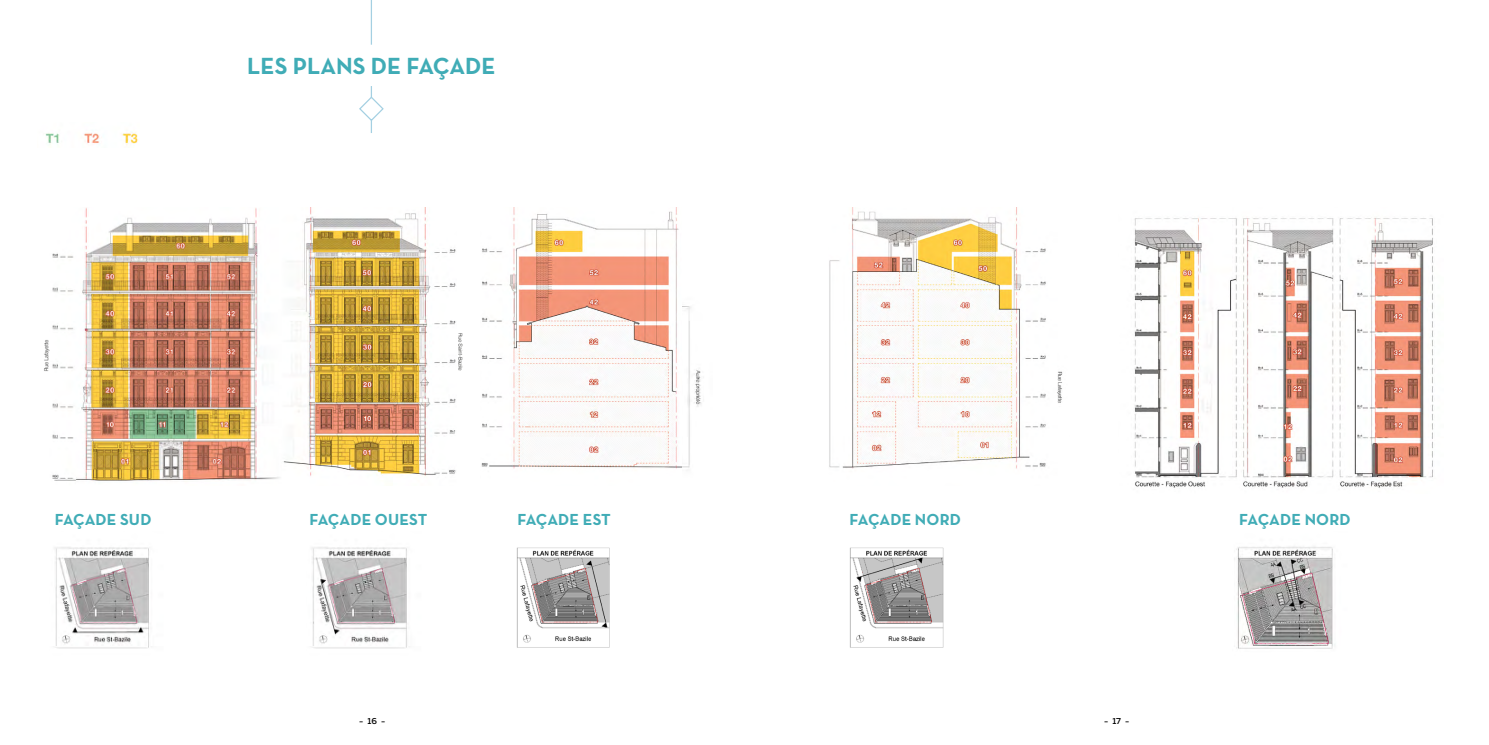
<style>
.page{position:relative;width:1489px;height:745px;background:#fff}
.page>*{position:absolute;margin:0;border:0;box-sizing:border-box;transform-origin:0 0}
.t1{font:700 23.75px "Neutra Text";color:#40acb6}
.t2{font:700 16.25px "Neutra Text";color:#40acb6}
.t3{font:500 8.75px "Muller";color:#000}
</style>
<div class="page">
<img style="left:283px;top:207px;width:173px;height:269px">
<img style="left:312px;top:547px;width:95px;height:102px">
<img style="left:44px;top:207px;width:236px;height:275px">
<img style="left:481px;top:207px;width:221px;height:262px">
<img style="left:829px;top:207px;width:234px;height:262px">
<img style="left:1134px;top:218px;width:300px;height:271px">
<hr style="left:371px;top:0;width:1px;height:45px;background:#a4d0e2">
<svg style="left:359px;top:86px;width:25px;height:47px"></svg>
<img style="left:55px;top:547px;width:94px;height:102px">
<img style="left:516px;top:547px;width:94px;height:101px">
<img style="left:850px;top:547px;width:94px;height:101px">
<img style="left:1234px;top:546px;width:101px;height:103px">
<img style="left:458px;top:333px;width:5px;height:38px">
<img style="left:45px;top:132px;width:93px;height:14px">
<h1 class="t1" style="left:247px;top:51px;width:250px">LES PLANS DE FAÇADE</h1>
<p class="t2" style="left:55px;top:509px;width:98px">FAÇADE SUD</p>
<p class="t2" style="left:517px;top:509px;width:95px">FAÇADE EST</p>
<p class="t2" style="left:849px;top:509px;width:113px">FAÇADE NORD</p>
<p class="t2" style="left:1239px;top:509px;width:113px">FAÇADE NORD</p>
<p class="t2" style="left:309px;top:509px;width:120px">FAÇADE OUEST</p>
<p class="t3" style="left:359px;top:714px;width:28px">- 16 -</p>
<p class="t3" style="left:1103px;top:714px;width:27px">- 17 -</p>
</div>
